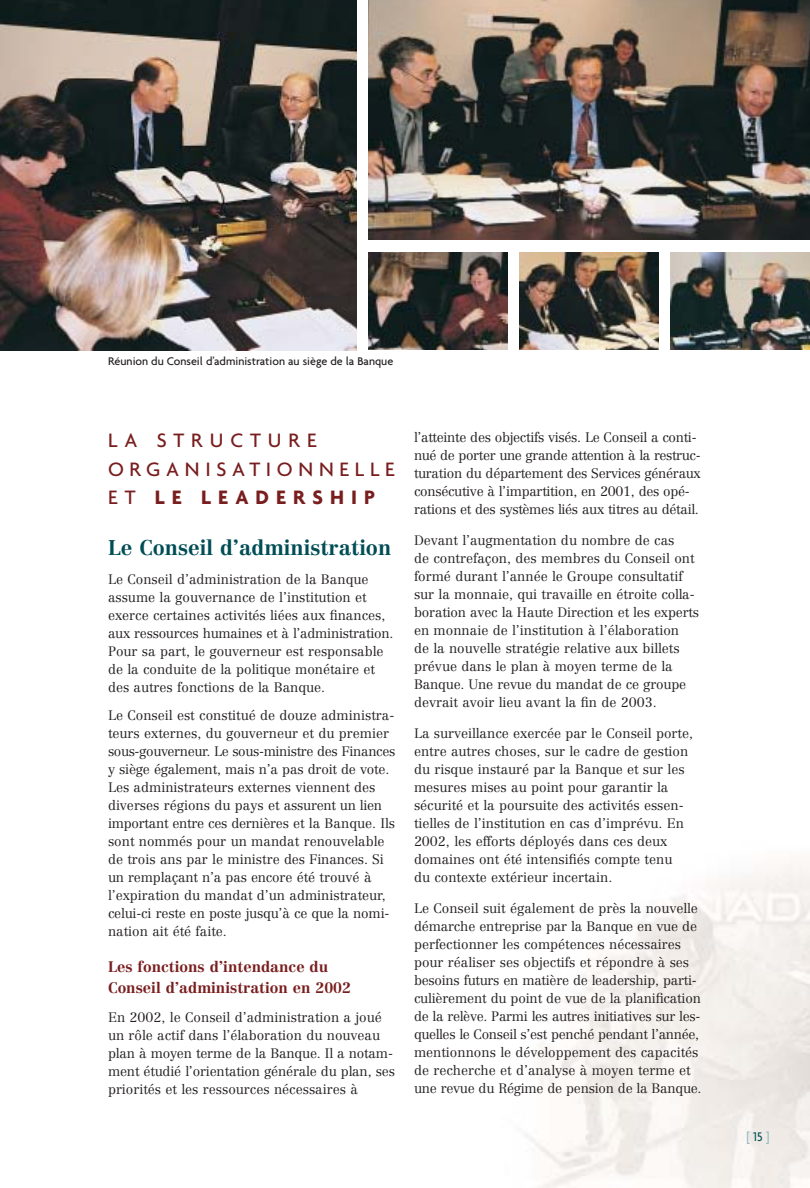
<style>
.page{position:relative;width:810px;height:1188px;background:#fff}
.page>*{position:absolute;margin:0;border:0;box-sizing:border-box;transform-origin:0 0}
.t1{font:500 21px/28.5px "Agenda";letter-spacing:.27em;color:#791e1f}
.t2{font:700 21px "Centennial";color:#004d55}
.t3{font:700 15px/21px "Centennial";color:#791e1f}
.t4{font:300 13.5px/18px "Centennial";color:#231f1f}
.t5{font:300 13.5px/18px "Centennial";letter-spacing:-.02em;color:#231f1f}
.t6{font:500 13.5px "Agenda";color:#90b9c0;scale:.9 1}
.t7{font:500 12px "Agenda";color:#231f1f}
.s1{font-weight:700}
.s2{color:#004d55}
</style>
<div class="page">
<img style="left:0;top:0;width:356px;height:351px">
<img style="left:368px;top:0;width:442px;height:240px">
<img style="left:368px;top:252px;width:139px;height:98px">
<img style="left:520px;top:252px;width:139px;height:98px">
<img style="left:671px;top:252px;width:139px;height:98px">
<p class="t7" style="left:108px;top:356px;width:287px">Réunion du Conseil d’administration au siège de la Banque</p>
<h1 class="t1" style="left:108px;top:428px;width:288px">LA STRUCTURE<br>ORGANISATIONNELLE<br>ET <span class="s1">LE LEADERSHIP</span></h1>
<h1 class="t2" style="left:108px;top:539px;width:285px">Le Conseil d’administration</h1>
<p class="t4" style="left:108px;top:571px;width:287px">Le Conseil d’administration de la Banque assume la gouvernance de l’institution et exerce certaines activités liées aux finances, aux ressources humaines et à l’administration.<br>Pour sa part, le gouverneur est responsable de la conduite de la politique monétaire et des autres fonctions de la Banque.</p>
<p class="t4" style="left:108px;top:707px;width:289px">Le Conseil est constitué de douze administra&shy;teurs externes, du gouverneur et du premier sous-gouverneur. Le sous-ministre des Finances y siège également, mais n’a pas droit de vote.<br>Les administrateurs externes viennent des diverses régions du pays et assurent un lien important entre ces dernières et la Banque. Ils sont nommés pour un mandat renouvelable de trois ans par le ministre des Finances. Si un remplaçant n’a pas encore été trouvé à l’expiration du mandat d’un administrateur, celui-ci reste en poste jusqu’à ce que la nomi&shy;nation ait été faite.</p>
<p class="t3" style="left:108px;top:957px;width:245px">Les fonctions d’intendance du<br>Conseil d’administration en 2002</p>
<p class="t4" style="left:108px;top:1009px;width:288px">En 2002, le Conseil d’administration a joué un rôle actif dans l’élaboration du nouveau plan à moyen terme de la Banque. Il a notam&shy;ment étudié l’orientation générale du plan, ses priorités et les ressources nécessaires à</p>
<p class="t5" style="left:414px;top:430px;width:288px">l’atteinte des objectifs visés. Le Conseil a conti&shy;nué de porter une grande attention à la restruc&shy;turation du département des Services généraux consécutive à l’impartition, en 2001, des opé&shy;rations et des systèmes liés aux titres au détail.</p>
<p class="t4" style="left:414px;top:533px;width:287px">Devant l’augmentation du nombre de cas<br>de contrefaçon, des membres du Conseil ont formé durant l’année le Groupe consultatif sur la monnaie, qui travaille en étroite colla&shy;boration avec la Haute Direction et les experts en monnaie de l’institution à l’élaboration<br>de la nouvelle stratégie relative aux billets prévue dans le plan à moyen terme de la Banque. Une revue du mandat de ce groupe devrait avoir lieu avant la fin de 2003.</p>
<p class="t4" style="left:414px;top:726px;width:281px">La surveillance exercée par le Conseil porte, entre autres choses, sur le cadre de gestion du risque instauré par la Banque et sur les mesures mises au point pour garantir la sécurité et la poursuite des activités essen&shy;tielles de l’institution en cas d’imprévu. En 2002, les efforts déployés dans ces deux domaines ont été intensifiés compte tenu<br>du contexte extérieur incertain.</p>
<p class="t4" style="left:414px;top:900px;width:289px">Le Conseil suit également de près la nouvelle démarche entreprise par la Banque en vue de perfectionner les compétences nécessaires pour réaliser ses objectifs et répondre à ses besoins futurs en matière de leadership, parti&shy;culièrement du point de vue de la planification de la relève. Parmi les autres initiatives sur les&shy;quelles le Conseil s’est penché pendant l’année, mentionnons le développement des capacités de recherche et d’analyse à moyen terme et une revue du Régime de pension de la Banque.</p>
<p class="t6" style="left:747px;top:1131px;width:27px">[ <span class="s2">15</span> ]</p>
</div>
